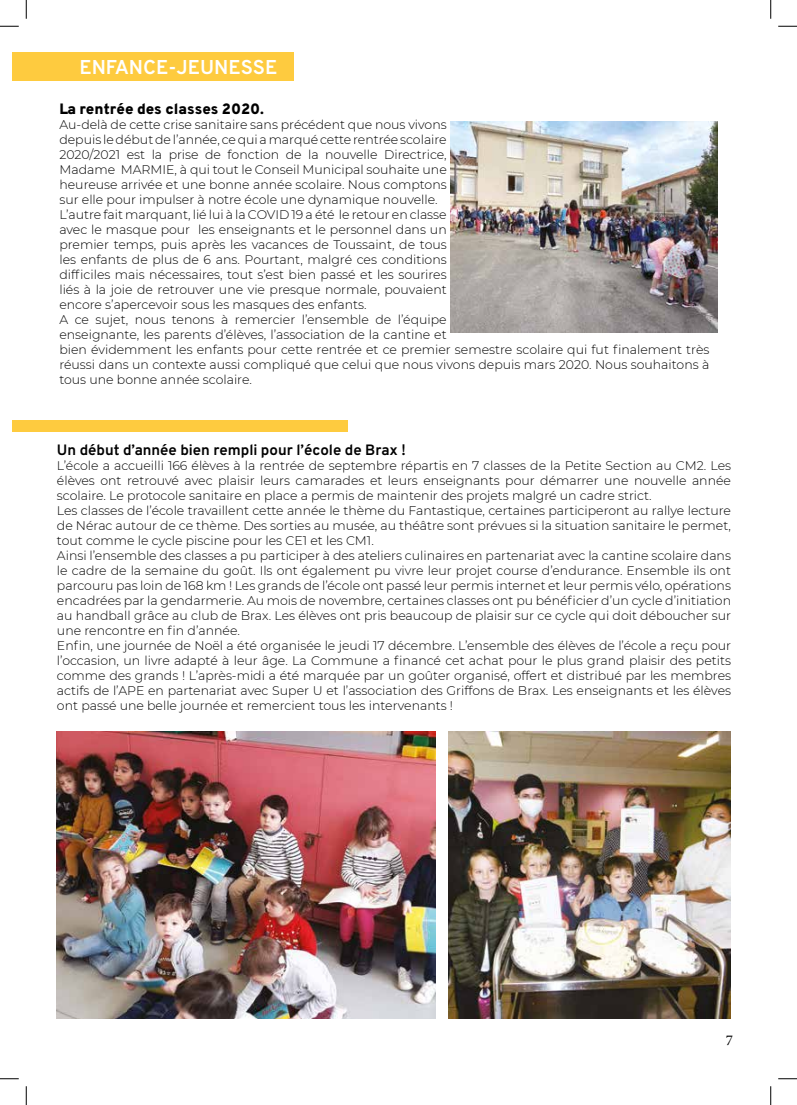
<style>
.page{position:relative;width:797px;height:1105px;background:#fff}
.page>*{position:absolute;margin:0;border:0;box-sizing:border-box;transform-origin:0 0}
.t1{font:700 20px "Overpass";color:#fff}
.t2{font:700 15px "Overpass";color:#000}
.t3{font:800 15px "Overpass";color:#000}
.t4{font:15px "Minion Pro";color:#000}
.t5{font:300 12.5px/15px "Montserrat";color:#000}
</style>
<div class="page">
<img style="left:450px;top:122px;width:267px;height:211px">
<div style="left:12px;top:52px;width:282px;height:29px;background:#fecb3f"></div>
<div style="left:12px;top:420px;width:335px;height:12px;background:#fecb3f"></div>
<img style="left:57px;top:731px;width:379px;height:288px">
<img style="left:448px;top:731px;width:282px;height:288px">
<svg style="left:0;top:25px;width:19px;height:2px"></svg>
<svg style="left:778px;top:25px;width:19px;height:2px"></svg>
<svg style="left:0;top:1078px;width:19px;height:1px"></svg>
<svg style="left:778px;top:1078px;width:19px;height:1px"></svg>
<svg style="left:25px;top:0;width:2px;height:19px"></svg>
<svg style="left:25px;top:1086px;width:2px;height:19px"></svg>
<svg style="left:770px;top:0;width:1px;height:19px"></svg>
<svg style="left:770px;top:1086px;width:1px;height:19px"></svg>
<h1 class="t1" style="left:79px;top:55px;width:199px">ENFANCE-JEUNESSE</h1>
<p class="t3" style="left:59px;top:99px;width:206px">La rentrée des classes 2020.</p>
<p class="t5" style="left:59px;top:117px;width:651px">Au-delà de cette crise sanitaire sans précédent que nous vivons<br>depuis le début de l’année, ce qui a marqué cette rentrée scolaire<br>2020/2021 est la prise de fonction de la nouvelle Directrice,<br>Madame MARMIE, à qui tout le Conseil Municipal souhaite une<br>heureuse arrivée et une bonne année scolaire. Nous comptons<br>sur elle pour impulser à notre école une dynamique nouvelle.<br>L’autre fait marquant, lié lui à la COVID 19 a été le retour en classe<br>avec le masque pour les enseignants et le personnel dans un<br>premier temps, puis après les vacances de Toussaint, de tous<br>les enfants de plus de 6 ans. Pourtant, malgré ces conditions<br>difficiles mais nécessaires, tout s’est bien passé et les sourires<br>liés à la joie de retrouver une vie presque normale, pouvaient<br>encore s’apercevoir sous les masques des enfants.<br>A ce sujet, nous tenons à remercier l’ensemble de l’équipe<br>enseignante, les parents d’élèves, l’association de la cantine et<br>bien évidemment les enfants pour cette rentrée et ce premier semestre scolaire qui fut finalement très réussi dans un contexte aussi compliqué que celui que nous vivons depuis mars 2020. Nous souhaitons à tous une bonne année scolaire.</p>
<p class="t2" style="left:57px;top:441px;width:350px">Un début d’année bien rempli pour l’école de Brax !</p>
<p class="t5" style="left:57px;top:458px;width:675px">L’école a accueilli 166 élèves à la rentrée de septembre répartis en 7 classes de la Petite Section au CM2. Les élèves ont retrouvé avec plaisir leurs camarades et leurs enseignants pour démarrer une nouvelle année scolaire. Le protocole sanitaire en place a permis de maintenir des projets malgré un cadre strict.<br>Les classes de l’école travaillent cette année le thème du Fantastique, certaines participeront au rallye lecture de Nérac autour de ce thème. Des sorties au musée, au théâtre sont prévues si la situation sanitaire le permet, tout comme le cycle piscine pour les CE1 et les CM1.<br>Ainsi l’ensemble des classes a pu participer à des ateliers culinaires en partenariat avec la cantine scolaire dans le cadre de la semaine du goût. Ils ont également pu vivre leur projet course d’endurance. Ensemble ils ont parcouru pas loin de 168 km ! Les grands de l’école ont passé leur permis internet et leur permis vélo, opérations encadrées par la gendarmerie. Au mois de novembre, certaines classes ont pu bénéficier d’un cycle d’initiation au handball grâce au club de Brax. Les élèves ont pris beaucoup de plaisir sur ce cycle qui doit déboucher sur une rencontre en fin d’année.<br>Enfin, une journée de Noël a été organisée le jeudi 17 décembre. L’ensemble des élèves de l’école a reçu pour l’occasion, un livre adapté à leur âge. La Commune a financé cet achat pour le plus grand plaisir des petits comme des grands ! L’après-midi a été marquée par un goûter organisé, offert et distribué par les membres actifs de l’APE en partenariat avec Super U et l’association des Griffons de Brax. Les enseignants et les élèves ont passé une belle journée et remercient tous les intervenants !</p>
<p class="t4" style="left:725px;top:1030px;width:9px">7</p>
</div>
